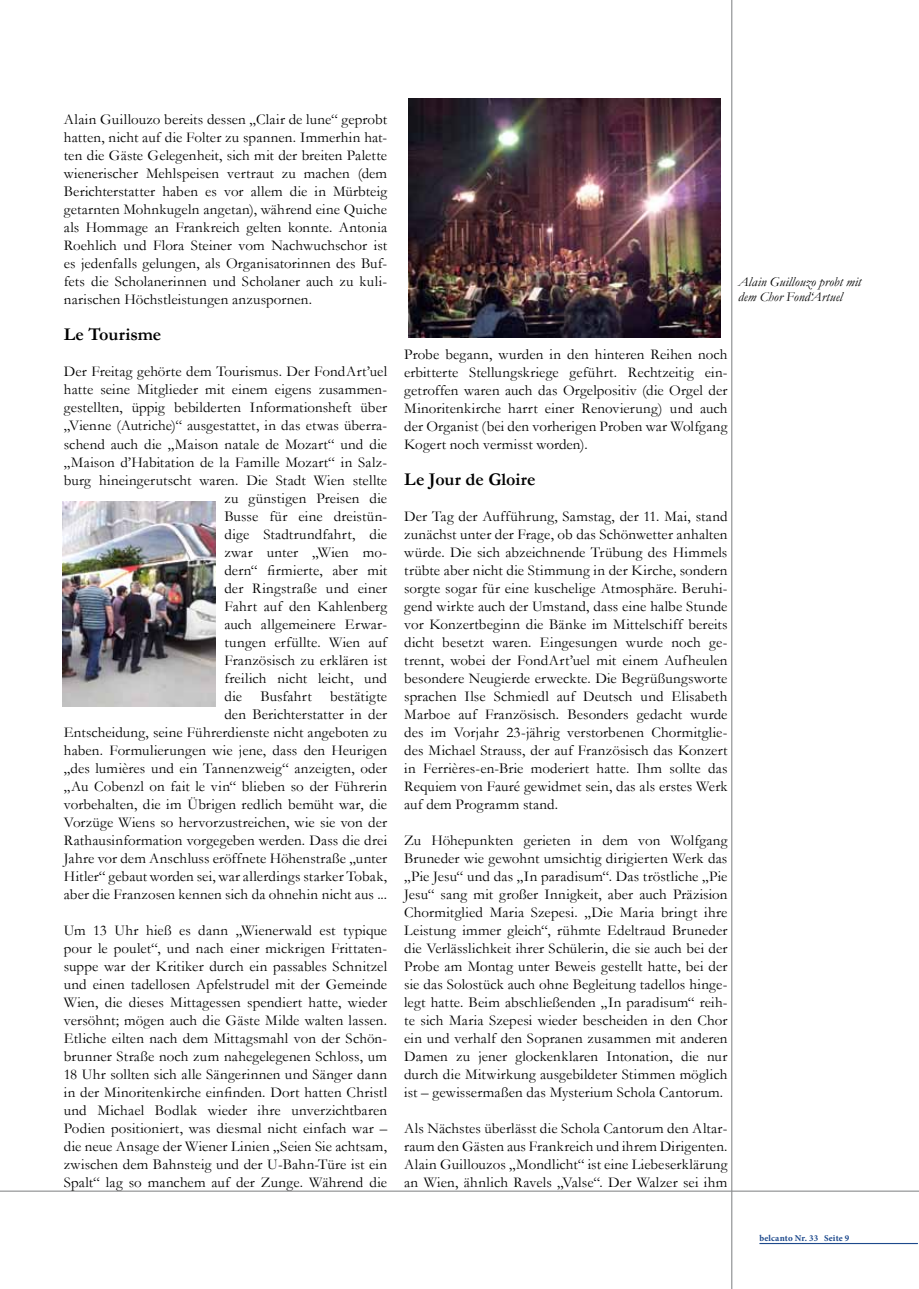
<style>
.page{position:relative;width:919px;height:1289px;background:#fff}
.page>*{position:absolute;margin:0;border:0;box-sizing:border-box;transform-origin:0 0}
.t1{font:700 18px "Garamond";color:#000}
.t2{font:15px/18px "Garamond";letter-spacing:.01em;color:#000;text-align:justify}
.t3{font:italic 13.5px/14.9px "Garamond";letter-spacing:.01em;color:#000}
.t4{font:700 9px "Minion Pro";letter-spacing:.015em;color:#1d498c}
</style>
<div class="page">
<hr style="left:759px;top:1242px;width:158px;height:1px;background:#1d498c">
<hr style="left:0;top:1190px;width:918px;height:1px;background:#8a8c8e">
<hr style="left:731px;top:0;width:1px;height:1288px;background:#8a8c8e">
<img style="left:63px;top:502px;width:153px;height:204px">
<img style="left:408px;top:99px;width:312px;height:238px">
<p class="t2" style="left:64px;top:110px;width:325px">Alain Guillouzo bereits dessen „Clair de lune“ geprobt hatten, nicht auf die Folter zu spannen. Immerhin hat&shy;ten die Gäste Gelegenheit, sich mit der breiten Palette wienerischer Mehlspeisen vertraut zu machen (dem Berichterstatter haben es vor allem die in Mürbteig getarnten Mohnkugeln angetan), während eine Quiche als Hommage an Frankreich gelten konnte. Antonia Roehlich und Flora Steiner vom Nachwuchschor ist es jedenfalls gelungen, als Organisatorinnen des Buf&shy;fets die Scholanerinnen und Scholaner auch zu kuli&shy;narischen Höchstleistungen anzuspornen.</p>
<p class="t1" style="left:64px;top:322px;width:99px">Le Tourisme</p>
<p class="t2" style="left:64px;top:362px;width:325px;text-align:right">Der Freitag gehörte dem Tourismus. Der FondArt’uel hatte seine Mitglieder mit einem eigens zusammen&shy;gestellten, üppig bebilderten Informationsheft über „Vienne (Autriche)“ ausgestattet, in das etwas überra&shy;schend auch die „Maison natale de Mozart“ und die „Maison d’Habitation de la Famille Mozart“ in Salz&shy;burg hineingerutscht waren. Die Stadt Wien stellte zu günstigen Preisen die<br>Busse für eine dreistün-<br>dige Stadtrundfahrt, die<br>zwar unter „Wien mo-<br>dern“ firmierte, aber mit<br>der Ringstraße und einer<br>Fahrt auf den Kahlenberg<br>auch allgemeinere Erwar-<br>tungen erfüllte. Wien auf<br>Französisch zu erklären ist<br>freilich nicht leicht, und<br>die Busfahrt bestätigte<br>den Berichterstatter in der<br>Entscheidung, seine Führerdienste nicht angeboten zu haben. Formulierungen wie jene, dass den Heurigen „des lumières und ein Tannenzweig“ anzeigten, oder „Au Cobenzl on fait le vin“ blieben so der Führerin vorbehalten, die im Übrigen redlich bemüht war, die Vorzüge Wiens so hervorzustreichen, wie sie von der Rathausinformation vorgegeben werden. Dass die drei Jahre vor dem Anschluss eröffnete Höhenstraße „unter Hitler“ gebaut worden sei, war allerdings starker Tobak, aber die Franzosen kennen sich da ohnehin nicht aus ...</p>
<p class="t2" style="left:64px;top:920px;width:325px">Um 13 Uhr hieß es dann „Wienerwald est typique pour le poulet“, und nach einer mickrigen Frittaten&shy;suppe war der Kritiker durch ein passables Schnitzel und einen tadellosen Apfelstrudel mit der Gemeinde Wien, die dieses Mittagessen spendiert hatte, wieder versöhnt; mögen auch die Gäste Milde walten lassen.<br>Etliche eilten nach dem Mittagsmahl von der Schön&shy;brunner Straße noch zum nahegelegenen Schloss, um 18 Uhr sollten sich alle Sängerinnen und Sänger dann in der Minoritenkirche einfinden. Dort hatten Christl und Michael Bodlak wieder ihre unverzichtbaren Podien positioniert, was diesmal nicht einfach war – die neue Ansage der Wiener Linien „Seien Sie achtsam, zwischen dem Bahnsteig und der U-Bahn-Türe ist ein Spalt“ lag so manchem auf der Zunge. Während die</p>
<p class="t3" style="left:738px;top:274px;width:125px">Alain Guillouzo probt mit dem Chor Fond‘Artuel</p>
<p class="t2" style="left:404px;top:344px;width:325px">Probe begann, wurden in den hinteren Reihen noch erbitterte Stellungskriege geführt. Rechtzeitig ein&shy;getroffen waren auch das Orgelpositiv (die Orgel der Minoritenkirche harrt einer Renovierung) und auch der Organist (bei den vorherigen Proben war Wolfgang Kogert noch vermisst worden).</p>
<p class="t1" style="left:404px;top:466px;width:133px">Le Jour de Gloire</p>
<p class="t2" style="left:404px;top:506px;width:325px">Der Tag der Aufführung, Samstag, der 11. Mai, stand zunächst unter der Frage, ob das Schönwetter anhalten würde. Die sich abzeichnende Trübung des Himmels trübte aber nicht die Stimmung in der Kirche, sondern sorgte sogar für eine kuschelige Atmosphäre. Beruhi&shy;gend wirkte auch der Umstand, dass eine halbe Stunde vor Konzertbeginn die Bänke im Mittelschiff bereits dicht besetzt waren. Eingesungen wurde noch ge&shy;trennt, wobei der FondArt’uel mit einem Aufheulen besondere Neugierde erweckte. Die Begrüßungsworte sprachen Ilse Schmiedl auf Deutsch und Elisabeth Marboe auf Französisch. Besonders gedacht wurde des im Vorjahr 23-jährig verstorbenen Chormitglie&shy;des Michael Strauss, der auf Französisch das Konzert in Ferrières-en-Brie moderiert hatte. Ihm sollte das Requiem von Fauré gewidmet sein, das als erstes Werk auf dem Programm stand.</p>
<p class="t2" style="left:404px;top:830px;width:325px">Zu Höhepunkten gerieten in dem von Wolfgang Bruneder wie gewohnt umsichtig dirigierten Werk das „Pie Jesu“ und das „In paradisum“. Das tröstliche „Pie Jesu“ sang mit großer Innigkeit, aber auch Präzision Chormitglied Maria Szepesi. „Die Maria bringt ihre Leistung immer gleich“, rühmte Edeltraud Bruneder die Verlässlichkeit ihrer Schülerin, die sie auch bei der Probe am Montag unter Beweis gestellt hatte, bei der sie das Solostück auch ohne Begleitung tadellos hinge&shy;legt hatte. Beim abschließenden „In paradisum“ reih&shy;te sich Maria Szepesi wieder bescheiden in den Chor ein und verhalf den Sopranen zusammen mit anderen Damen zu jener glockenklaren Intonation, die nur durch die Mitwirkung ausgebildeter Stimmen möglich ist – gewissermaßen das Mysterium Schola Cantorum.</p>
<p class="t2" style="left:404px;top:1118px;width:325px">Als Nächstes überlässt die Schola Cantorum den Altar&shy;raum den Gästen aus Frankreich und ihrem Dirigenten.<br>Alain Guillouzos „Mondlicht“ ist eine Liebeserklärung an Wien, ähnlich Ravels „Valse“. Der Walzer sei ihm</p>
<p class="t4" style="left:759px;top:1231px;width:91px">belcanto Nr. 33 Seite 9</p>
</div>
